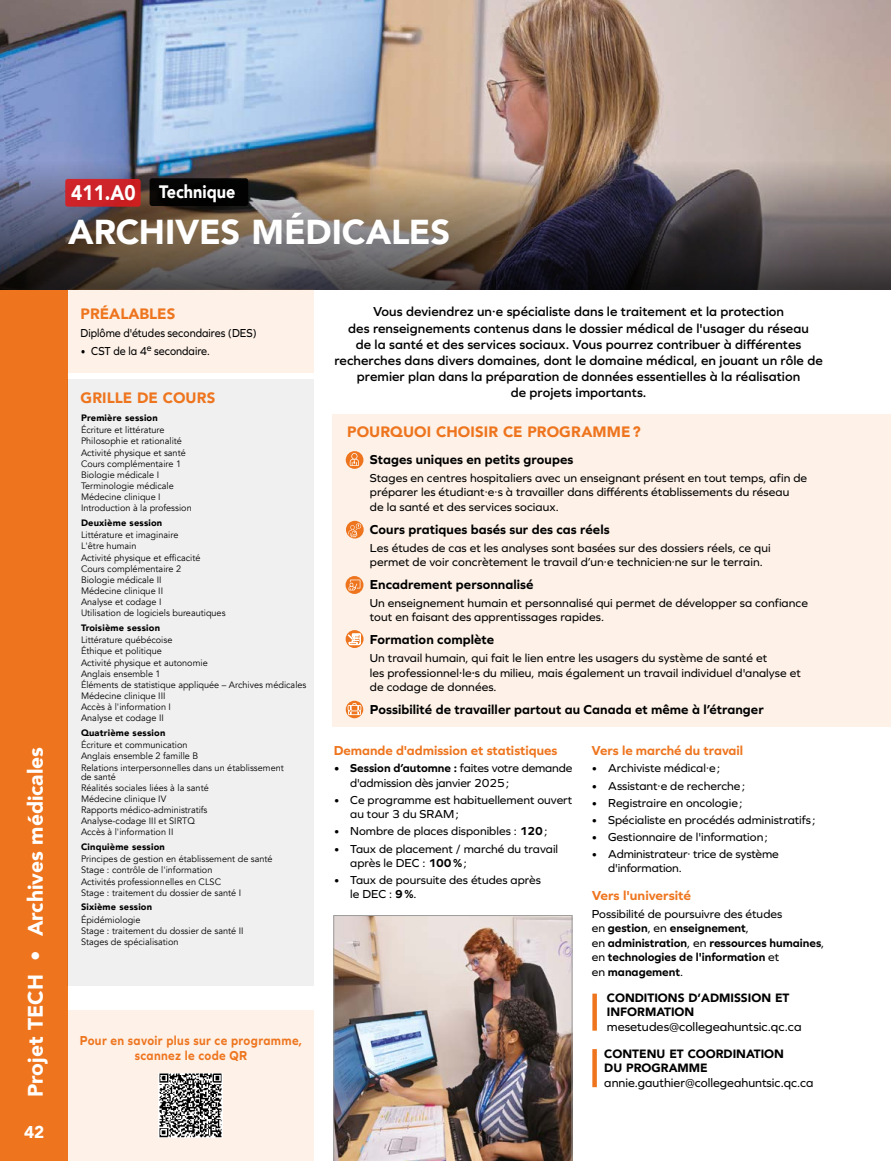
<style>
.page{position:relative;width:891px;height:1161px;background:#fff}
.page>*{position:absolute;margin:0;border:0;box-sizing:border-box;transform-origin:0 0}
.t1{font:900 34.5px "Avenir";letter-spacing:-.005em;color:#fff}
.t2{font:900 21px "Avenir";color:#fff}
.t3{font:900 18px "Avenir";color:#fff;scale:.9 1}
.t4{font:900 17.1px "Avenir";color:#fff}
.t5{font:900 15px "Avenir";letter-spacing:.005em;color:#ee751e}
.t6{font:600 13.5px/16.2px "Graphie";letter-spacing:.005em;color:#000;text-align:center}
.t7{font:700 13.5px "Graphie";letter-spacing:.005em;color:#000}
.t8{font:700 13.5px "Graphie";color:#ee751e}
.t9{font:700 13.5px/14.4px "Graphie";letter-spacing:.03em;color:#ee751e;text-align:center;scale:.9 1}
.t10{font:12.75px "Graphie";color:#000}
.t11{font:12px/14.4px "Graphie";color:#000}
.t12{font:700 12px/14.4px "Graphie";color:#000}
.t13{font:900 12px/14.2px "Avenir";color:#000}
.t14{font:12px "Graphie";color:#000;scale:.9 1}
.t15{font:9.3px/11.1px "Avenir";color:#000}
.t16{font:900 9.3px "Avenir";letter-spacing:.02em;color:#000}
.s1{font-size:21px}
.s2{font-weight:600}
.s3{font-weight:700}
.s4{font-weight:400}
</style>
<div class="page">
<div style="left:68px;top:1010px;width:246px;height:151px;background:#fdf1e8"></div>
<div style="left:0;top:289px;width:68px;height:872px;background:#ee751e"></div>
<div style="left:592px;top:1049px;width:5px;height:38px;background:#ee751e"></div>
<div style="left:333px;top:414px;width:558px;height:312px;background:#fdf1e8"></div>
<div style="left:68px;top:379px;width:246px;height:607px;background:#f0f0f0"></div>
<img style="left:0;top:0;width:891px;height:161px">
<img style="left:0;top:161px;width:891px;height:128px">
<div style="left:65px;top:179px;width:76px;height:28px;background:#cd2229;border-radius:3px"></div>
<div style="left:150px;top:178px;width:98px;height:28px;background:#000;border-radius:3px"></div>
<div style="left:592px;top:994px;width:5px;height:37px;background:#ee751e"></div>
<div style="left:68px;top:289px;width:246px;height:83px;background:#fdf1e8"></div>
<img style="left:334px;top:915px;width:238px;height:246px">
<img style="left:158px;top:1073px;width:65px;height:65px">
<svg style="left:346px;top:630px;width:18px;height:18px"></svg>
<svg style="left:348px;top:634px;width:13px;height:11px"></svg>
<div style="left:346px;top:451px;width:17px;height:18px;background:#ee751e;border-radius:50%"></div>
<svg style="left:350px;top:453px;width:9px;height:13px"></svg>
<svg style="left:346px;top:576px;width:17px;height:18px"></svg>
<svg style="left:349px;top:580px;width:11px;height:10px"></svg>
<svg style="left:346px;top:701px;width:17px;height:17px"></svg>
<svg style="left:346px;top:521px;width:18px;height:18px"></svg>
<svg style="left:349px;top:523px;width:12px;height:14px"></svg>
<h3 class="t3" style="left:71px;top:176px;width:184px"><span class="s1">411.A0</span> Technique</h3>
<h1 class="t1" style="left:68px;top:203px;width:384px">ARCHIVES MÉDICALES</h1>
<h2 class="t2" style="left:18px;top:1097px;width:351px;rotate:-90deg">Projet TECH • Archives médicales</h2>
<h3 class="t4" style="left:24px;top:1118px;width:22px">42</h3>
<p class="t5" style="left:81px;top:301px;width:96px">PRÉALABLES</p>
<p class="t14" style="left:81px;top:326px;width:197px">Diplôme d'études secondaires (DES)</p>
<p class="t14" style="left:81px;top:344px;width:145px">• CST de la 4<sup>e</sup> secondaire.</p>
<p class="t5" style="left:81px;top:385px;width:136px">GRILLE DE COURS</p>
<p class="t16" style="left:81px;top:410px;width:78px">Première session</p>
<p class="t15" style="left:81px;top:425px;width:112px">Écriture et littérature<br>Philosophie et rationalité<br>Activité physique et santé<br>Cours complémentaire 1<br>Biologie médicale I<br>Terminologie médicale<br>Médecine clinique I<br>Introduction à la profession</p>
<p class="t16" style="left:81px;top:515px;width:83px">Deuxième session</p>
<p class="t15" style="left:81px;top:530px;width:146px">Littérature et imaginaire<br>L'être humain<br>Activité physique et efficacité<br>Cours complémentaire 2<br>Biologie médicale II<br>Médecine clinique II<br>Analyse et codage I<br>Utilisation de logiciels bureautiques</p>
<p class="t16" style="left:81px;top:620px;width:81px">Troisième session</p>
<p class="t15" style="left:81px;top:635px;width:227px">Littérature québécoise<br>Éthique et politique<br>Activité physique et autonomie<br>Anglais ensemble 1<br>Éléments de statistique appliquée – Archives médicales<br>Médecine clinique III<br>Accès à l'information I<br>Analyse et codage II</p>
<p class="t16" style="left:81px;top:725px;width:86px">Quatrième session</p>
<p class="t15" style="left:81px;top:740px;width:204px">Écriture et communication<br>Anglais ensemble 2 famille B<br>Relations interpersonnelles dans un établissement</p>
<p class="t15" style="left:81px;top:771px;width:129px">de santé<br>Réalités sociales liées à la santé<br>Médecine clinique IV<br>Rapports médico-administratifs<br>Analyse-codage III et SIRTQ<br>Accès à l'information II</p>
<p class="t16" style="left:81px;top:839px;width:85px">Cinquième session</p>
<p class="t15" style="left:81px;top:854px;width:193px">Principes de gestion en établissement de santé Stage : contrôle de l'information<br>Activités professionnelles en CLSC<br>Stage : traitement du dossier de santé I</p>
<p class="t16" style="left:81px;top:899px;width:73px">Sixième session</p>
<p class="t15" style="left:81px;top:914px;width:164px">Épidémiologie<br>Stage : traitement du dossier de santé II<br>Stages de spécialisation</p>
<p class="t9" style="left:80px;top:1033px;width:249px">Pour en savoir plus sur ce programme, scannez le code QR</p>
<p class="t6" style="left:334px;top:303px;width:490px">Vous deviendrez un·e spécialiste dans le traitement et la protection<br>des renseignements contenus dans le dossier médical de l'usager du réseau<br>de la santé et des services sociaux. Vous pourrez contribuer à différentes recherches dans divers domaines, dont le domaine médical, en jouant un rôle de premier plan dans la préparation de données essentielles à la réalisation<br>de projets importants.</p>
<p class="t5" style="left:347px;top:419px;width:295px">POURQUOI CHOISIR CE PROGRAMME?</p>
<p class="t7" style="left:370px;top:452px;width:205px">Stages uniques en petits groupes</p>
<p class="t11" style="left:370px;top:471px;width:439px">Stages en centres hospitaliers avec un enseignant présent en tout temps, afin de préparer les étudiant·e·s à travailler dans différents établissements du réseau<br>de la santé et des services sociaux.</p>
<p class="t7" style="left:370px;top:521px;width:241px">Cours pratiques basés sur des cas réels</p>
<p class="t11" style="left:370px;top:540px;width:402px">Les études de cas et les analyses sont basées sur des dossiers réels, ce qui permet de voir concrètement le travail d’un·e technicien·ne sur le terrain.</p>
<p class="t7" style="left:370px;top:577px;width:165px">Encadrement personnalisé</p>
<p class="t11" style="left:370px;top:596px;width:440px">Un enseignement humain et personnalisé qui permet de développer sa confiance tout en faisant des apprentissages rapides.</p>
<p class="t7" style="left:370px;top:632px;width:126px">Formation complète</p>
<p class="t11" style="left:370px;top:651px;width:433px">Un travail humain, qui fait le lien entre les usagers du système de santé et<br>les professionnel<span class="s2">∙</span>le<span class="s2">∙</span>s du milieu, mais également un travail individuel d'analyse et de codage de données.</p>
<p class="t7" style="left:370px;top:702px;width:395px">Possibilité de travailler partout au Canada et même à l’étranger</p>
<p class="t8" style="left:334px;top:742px;width:225px">Demande d'admission et statistiques</p>
<p class="t11" style="left:350px;top:761px;width:224px;text-indent:-16px"><span class="s3">• Session d’automne :</span> faites votre demande d'admission dès janvier 2025;</p>
<p class="t11" style="left:350px;top:792px;width:223px;text-indent:-16px">• Ce programme est habituellement ouvert au tour 3 du SRAM;</p>
<p class="t11" style="left:334px;top:824px;width:215px">• Nombre de places disponibles : <span class="s3">120</span>;</p>
<p class="t11" style="left:350px;top:841px;width:209px;text-indent:-16px">• Taux de placement / marché du travail après le DEC : <span class="s3">100%</span>;</p>
<p class="t11" style="left:350px;top:873px;width:192px;text-indent:-17px">• Taux de poursuite des études après le DEC : <span class="s3">9%</span>.</p>
<p class="t8" style="left:592px;top:742px;width:153px">Vers le marché du travail</p>
<p class="t11" style="left:592px;top:761px;width:130px">• Archiviste médical·e;</p>
<p class="t11" style="left:592px;top:778px;width:155px">• Assistant·e de recherche;</p>
<p class="t11" style="left:592px;top:795px;width:152px">• Registraire en oncologie;</p>
<p class="t11" style="left:592px;top:812px;width:225px">• Spécialiste en procédés administratifs ;</p>
<p class="t11" style="left:592px;top:829px;width:178px">• Gestionnaire de l'information;</p>
<p class="t11" style="left:608px;top:846px;width:172px;text-indent:-16px">• Administrateur· trice de système d'information.</p>
<p class="t8" style="left:592px;top:888px;width:101px">Vers l'université</p>
<p class="t12" style="left:592px;top:906px;width:234px"><span class="s4">Possibilité de poursuivre des études<br>en</span> gestion<span class="s4">, en</span> enseignement<span class="s4">,<br>en</span> administration<span class="s4">, en</span> ressources humaines<span class="s4">, en</span> technologies de l'information <span class="s4">et<br>en</span> management<span class="s4">.</span></p>
<p class="t13" style="left:607px;top:990px;width:184px">CONDITIONS D’ADMISSION ET<br>INFORMATION</p>
<p class="t10" style="left:607px;top:1019px;width:196px">mesetudes@collegeahuntsic.qc.ca</p>
<p class="t13" style="left:604px;top:1047px;width:181px">CONTENU ET COORDINATION<br>DU PROGRAMME</p>
<p class="t10" style="left:604px;top:1075px;width:211px">annie.gauthier@collegeahuntsic.qc.ca</p>
</div>
